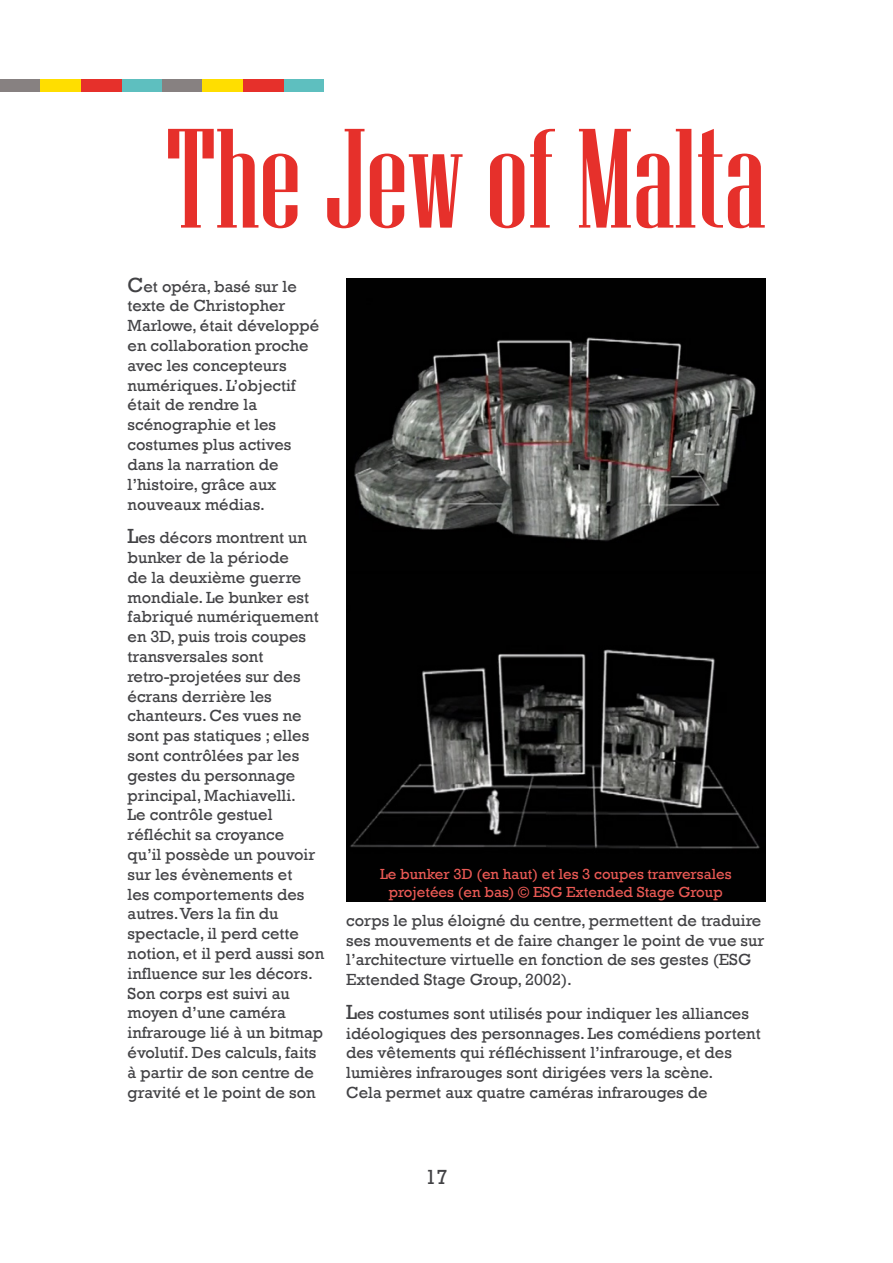
<style>
.page{position:relative;width:893px;height:1263px;background:#fff}
.page>*{position:absolute;margin:0;border:0;box-sizing:border-box;transform-origin:0 0}
.Heading_Right{font:141px "Niagara Solid";color:#e6302b;scale:1.08 1}
.t1{font:21px "Rockwell";color:#424245}
.BodyText{font:16.5px/19.8px "Rockwell";color:#424245}
.CaptionCentred{font:15px/18px "Rockwell";color:#eb5a55;text-align:center}
.s1{font-size:21px}
</style>
<div class="page">
<div style="left:202px;top:79px;width:40px;height:12px;background:#ffde00"></div>
<div style="left:284px;top:79px;width:40px;height:12px;background:#5ebfbf"></div>
<div style="left:162px;top:79px;width:40px;height:12px;background:#878181"></div>
<div style="left:243px;top:79px;width:40px;height:12px;background:#e6302b"></div>
<div style="left:122px;top:79px;width:40px;height:12px;background:#5ebfbf"></div>
<div style="left:0;top:79px;width:40px;height:12px;background:#878181"></div>
<div style="left:40px;top:79px;width:40px;height:12px;background:#ffde00"></div>
<div style="left:81px;top:79px;width:40px;height:12px;background:#e6302b"></div>
<img style="left:346px;top:279px;width:419px;height:622px">
<p class="Heading_Right" style="left:166px;top:104px;width:557px">The Jew of Malta</p>
<p class="BodyText" style="left:128px;top:276px;width:193px"><span class="s1">C</span>et opéra, basé sur le texte de Christopher<br>Marlowe, était développé en collaboration proche avec les concepteurs numériques. L’objectif était de rendre la scénographie et les costumes plus actives dans la narration de l’histoire, grâce aux nouveaux médias.</p>
<p class="BodyText" style="left:128px;top:528px;width:198px"><span class="s1">L</span>es décors montrent un bunker de la période<br>de la deuxième guerre mondiale. Le bunker est fabriqué numériquement en 3D, puis trois coupes transversales sont retro-projetées sur des écrans derrière les chanteurs. Ces vues ne sont pas statiques ; elles sont contrôlées par les gestes du personnage principal, Machiavelli.<br>Le contrôle gestuel réfléchit sa croyance<br>qu’il possède un pouvoir sur les évènements et<br>les comportements des autres. Vers la fin du spectacle, il perd cette notion, et il perd aussi son influence sur les décors.<br>Son corps est suivi au moyen d’une caméra infrarouge lié à un bitmap évolutif. Des calculs, faits à partir de son centre de gravité et le point de son</p>
<p class="CaptionCentred" style="left:380px;top:865px;width:353px">Le bunker 3D (en haut) et les 3 coupes tranversales projetées (en bas) © ESG Extended Stage Group</p>
<p class="BodyText" style="left:346px;top:910px;width:420px">corps le plus éloigné du centre, permettent de traduire ses mouvements et de faire changer le point de vue sur l’architecture virtuelle en fonction de ses gestes (ESG Extended Stage Group, 2002).</p>
<p class="BodyText" style="left:346px;top:1004px;width:416px"><span class="s1">L</span>es costumes sont utilisés pour indiquer les alliances idéologiques des personnages. Les comédiens portent des vêtements qui réfléchissent l’infrarouge, et des lumières infrarouges sont dirigées vers la scène.<br>Cela permet aux quatre caméras infrarouges de</p>
<p class="t1" style="left:425px;top:1165px;width:24px">17</p>
</div>
